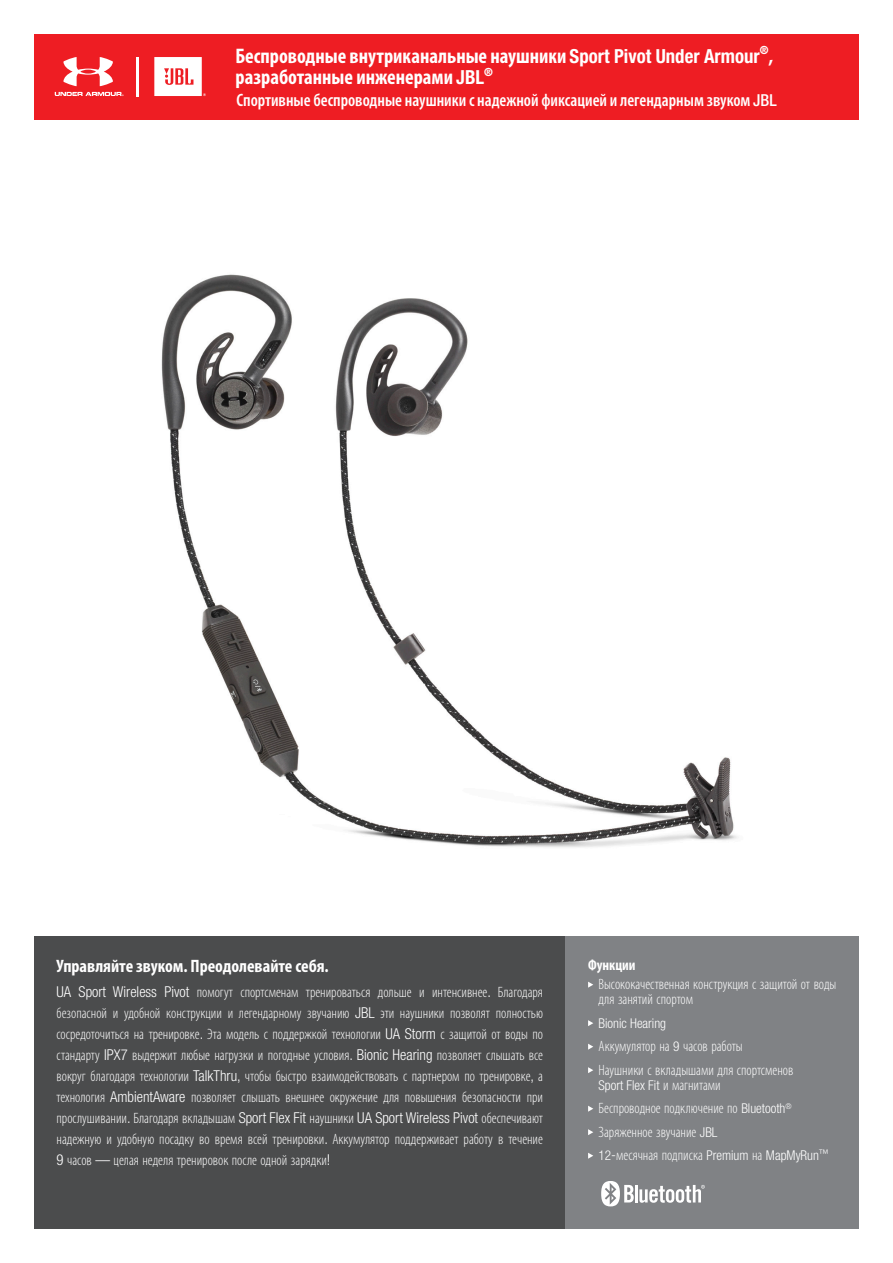
<style>
.page{position:relative;width:893px;height:1263px;background:#fff}
.page>*{position:absolute;margin:0;border:0;box-sizing:border-box;transform-origin:0 0}
.t1{font:700 condensed 21.15px/21.1px "Myriad Pro";color:#fff}
.t2{font:600 condensed 18px "Myriad Pro";color:#fff}
.t3{font:700 condensed 18px "Myriad Pro";color:#fff}
.t4{font:300 condensed 15px/21px "Myriad Pro";color:#fff;text-align:justify}
.t5{font:700 condensed 15px "Myriad Pro";color:#fff}
.t6{font:300 condensed 13.5px "Helvetica Neue LT Pro";color:#fff}
.s1{font-family:"Helvetica Neue LT Pro";font-size:19.35px}
.s2{font-family:"Helvetica Neue LT Pro";font-weight:500;font-size:16.5px}
.s3{font-family:"Helvetica Neue LT Pro"}
.s4{font-family:"Helvetica Neue LT Pro";font-size:13.5px}
.s5{font-family:"Myriad Pro";font-size:15px}
</style>
<div class="page">
<div style="left:34px;top:34px;width:825px;height:85px;background:#ee1d23"></div>
<img style="left:161px;top:274px;width:576px;height:573px">
<div style="left:34px;top:936px;width:532px;height:293px;background:#4b4c4d"></div>
<div style="left:566px;top:936px;width:293px;height:293px;background:#808285"></div>
<svg style="left:588px;top:982px;width:5px;height:6px"></svg>
<svg style="left:588px;top:1020px;width:5px;height:6px"></svg>
<svg style="left:588px;top:1044px;width:5px;height:6px"></svg>
<svg style="left:588px;top:1067px;width:5px;height:6px"></svg>
<svg style="left:588px;top:1106px;width:5px;height:6px"></svg>
<svg style="left:588px;top:1129px;width:5px;height:6px"></svg>
<svg style="left:588px;top:1153px;width:5px;height:6px"></svg>
<svg style="left:63px;top:57px;width:50px;height:29px"></svg>
<svg style="left:55px;top:92px;width:69px;height:4px"></svg>
<svg style="left:154px;top:57px;width:52px;height:39px;background:#fbd0d2"></svg>
<hr style="left:136px;top:57px;width:3px;height:40px;background:#fff">
<svg style="left:601px;top:1181px;width:104px;height:25px"></svg>
<p class="t1" style="left:236px;top:45px;width:539px">Беспроводные внутриканальные наушники <span class="s1">Sport Pivot Under Armour</span><sup>®</sup>, разработанные инженерами <span class="s1">JBL</span><sup>®</sup></p>
<p class="t2" style="left:236px;top:90px;width:542px">Спортивные беспроводные наушники с надежной фиксацией и легендарным звуком <span class="s2">JBL</span></p>
<p class="t3" style="left:57px;top:955px;width:274px">Управляйте звуком. Преодолевайте себя.</p>
<p class="t4" style="left:57px;top:982px;width:488px"><span class="s3">UA Sport Wireless Pivot</span> помогут спортсменам тренироваться дольше и интенсивнее<span class="s3">.</span> Благодаря безопасной и удобной конструкции и легендарному звучанию <span class="s3">JBL</span> эти наушники позволят полностью сосредоточиться на тренировке<span class="s3">.</span> Эта модель с поддержкой технологии <span class="s3">UA Storm</span> с защитой от воды по стандарту <span class="s3">IPX7</span> выдержит любые нагрузки и погодные условия<span class="s3">. Bionic Hearing</span> позволяет слышать все вокруг благодаря технологии <span class="s3">TalkThru,</span> чтобы быстро взаимодействовать с партнером по тренировке<span class="s3">,</span> а технология <span class="s3">AmbientAware</span> позволяет слышать внешнее окружение для повышения безопасности при прослушивании<span class="s3">.</span> Благодаря вкладышам <span class="s3">Sport Flex Fit</span> наушники <span class="s3">UA Sport Wireless Pivot</span> обеспечивают надежную и удобную посадку во время всей тренировки<span class="s3">.</span> Аккумулятор поддерживает работу в течение <span class="s3">9</span> часов <span class="s3">—</span> целая неделя тренировок после одной зарядки<span class="s3">!</span></p>
<p class="t5" style="left:588px;top:955px;width:49px">Функции</p>
<p class="t4" style="left:599px;top:977px;width:239px;line-height:15px">Высококачественная конструкция с защитой от воды для занятий спортом</p>
<p class="t6" style="left:599px;top:1015px;width:69px">Bionic Hearing</p>
<p class="t4" style="left:599px;top:1036px;width:146px">Аккумулятор на <span class="s4">9</span> часов работы</p>
<p class="t4" style="left:599px;top:1059px;width:196px">Наушники с вкладышами для спортсменов</p>
<p class="t6" style="left:599px;top:1077px;width:124px">Sport Flex Fit <span class="s5">и магнитами</span></p>
<p class="t4" style="left:599px;top:1098px;width:194px">Беспроводное подключение по <span class="s4">Bluetooth</span><sup>®</sup></p>
<p class="t4" style="left:599px;top:1121px;width:121px">Заряженное звучание <span class="s4">JBL</span></p>
<p class="t4" style="left:599px;top:1145px;width:232px"><span class="s4">12</span><span class="s3">-</span>месячная подписка <span class="s4">Premium</span> на <span class="s4">MapMyRun</span><sup>™</sup></p>
</div>
